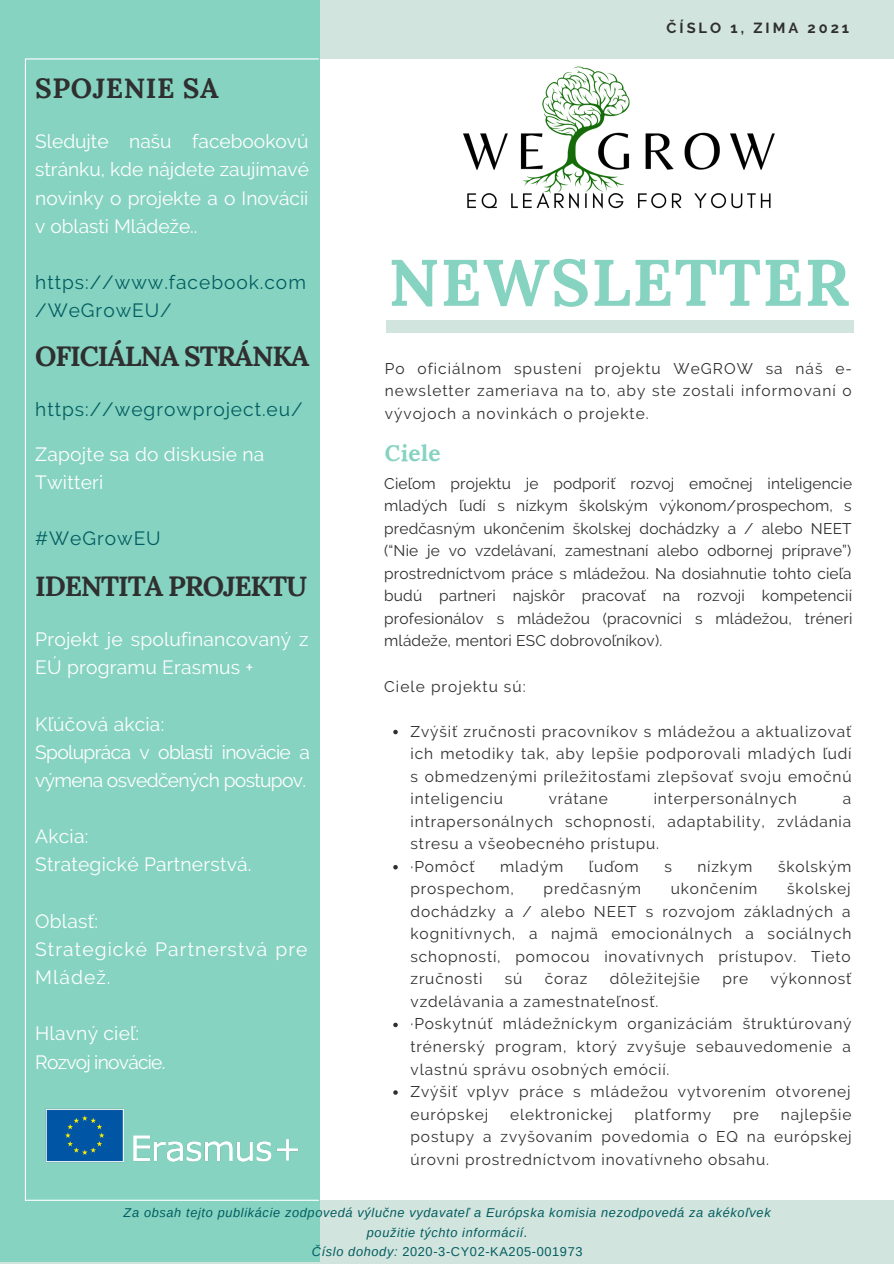
<style>
.page{position:relative;width:894px;height:1264px;background:#fff}
.page>*{position:absolute;margin:0;border:0;box-sizing:border-box;transform-origin:0 0}
.t1{font:700 65.55px "Lora";letter-spacing:.02em;color:#86d3c1}
.t2{font:700 27.75px "Lora";letter-spacing:-.04em;color:#2f2f2f}
.t3{font:700 27.75px "Lora";letter-spacing:.02em;color:#2f2f2f}
.t4{font:700 22.5px "Lora";letter-spacing:.02em;color:#86d3c1}
.t5{font:19.2px/28.2px "Raleway";letter-spacing:.01em;color:#fff}
.t6{font:19.2px/28.2px "Raleway";letter-spacing:.05em;color:#025c60}
.t7{font:19.2px/28.2px "Raleway";letter-spacing:-.035em;color:#fff}
.t8{font:19.2px/28.2px "Raleway";letter-spacing:.055em;color:#fff}
.t9{font:19.2px "Raleway";letter-spacing:-.04em;color:#fff}
.t10{font:15.45px/22.5px "Raleway";letter-spacing:.055em;color:#2f2f2f;text-align:justify}
.t11{font:700 14.7px "Raleway";letter-spacing:.2em;color:#2f2f2f}
.t12{font:italic 12.75px/19.2px "Arimo";letter-spacing:.05em;color:#025c60;text-align:center}
.t13{font:12.75px "Arimo";letter-spacing:.05em;color:#025c60}
.s1{font-style:italic}
</style>
<div class="page">
<div style="left:0;top:0;width:893px;height:59px;background:#d1e4dd"></div>
<div style="left:386px;top:320px;width:467px;height:12px;background:#d1e4dd"></div>
<div style="left:0;top:1200px;width:893px;height:63px;background:#d1e4dd"></div>
<img style="left:463px;top:66px;width:312px;height:143px">
<div style="left:0;top:0;width:129px;height:1262px;background:#86d3c1"></div>
<div style="left:125px;top:0;width:129px;height:1262px;background:#86d3c1"></div>
<div style="left:189px;top:0;width:130px;height:1262px;background:#86d3c1"></div>
<hr style="left:25px;top:58px;width:293px;height:1px;background:#fff">
<hr style="left:25px;top:1199px;width:293px;height:1px;background:#fff">
<hr style="left:25px;top:59px;width:1px;height:1141px;background:#fff">
<img style="left:45px;top:1108px;width:253px;height:55px">
<svg style="left:393px;top:729px;width:4px;height:5px"></svg>
<svg style="left:393px;top:865px;width:4px;height:4px"></svg>
<svg style="left:393px;top:1022px;width:4px;height:5px"></svg>
<svg style="left:393px;top:1090px;width:4px;height:4px"></svg>
<p class="t3" style="left:35px;top:70px;width:185px">SPOJENIE SA</p>
<p class="t5" style="left:35px;top:127px;width:275px;text-align:justify">Sledujte našu facebookovú stránku, kde nájdete zaujímavé novinky o projekte a o Inovácii v oblasti Mládeže..</p>
<p class="t6" style="left:35px;top:268px;width:272px">https://www.facebook.com /WeGrowEU/</p>
<p class="t2" style="left:35px;top:338px;width:276px">OFICIÁLNA STRÁNKA</p>
<p class="t6" style="left:35px;top:395px;width:269px">https://wegrowproject.eu/</p>
<p class="t5" style="left:35px;top:440px;width:230px">Zapojte sa do diskusie na<br>Twitteri</p>
<p class="t6" style="left:35px;top:524px;width:127px">#WeGrowEU</p>
<p class="t2" style="left:35px;top:568px;width:273px">IDENTITA PROJEKTU</p>
<p class="t5" style="left:35px;top:625px;width:275px">Projekt je spolufinancovaný z<br>EÚ programu Erasmus +</p>
<p class="t5" style="left:35px;top:709px;width:130px">Kľúčová akcia:</p>
<p class="t7" style="left:35px;top:738px;width:276px">Spolupráca v oblasti inovácie a výmena osvedčených postupov.</p>
<p class="t5" style="left:35px;top:822px;width:55px">Akcia:</p>
<p class="t5" style="left:35px;top:850px;width:218px">Strategické Partnerstvá.</p>
<p class="t5" style="left:35px;top:906px;width:64px">Oblasť:</p>
<p class="t8" style="left:35px;top:935px;width:274px">Strategické Partnerstvá pre<br>Mládež.</p>
<p class="t5" style="left:35px;top:1019px;width:105px">Hlavný cieľ:</p>
<p class="t9" style="left:35px;top:1050px;width:132px">Rozvoj inovácie.</p>
<p class="t11" style="left:666px;top:19px;width:184px">ČÍSLO 1, ZIMA 2021</p>
<p class="t1" style="left:388px;top:240px;width:462px">NEWSLETTER</p>
<p class="t10" style="left:385px;top:357px;width:468px">Po oficiálnom spustení projektu WeGROW sa náš e&shy;newsletter zameriava na to, aby ste zostali informovaní o vývojoch a novinkách o projekte.</p>
<p class="t4" style="left:385px;top:439px;width:57px">Ciele</p>
<p class="t10" style="left:384px;top:472px;width:469px">Cieľom projektu je podporiť rozvoj emočnej inteligencie mladých ľudí s nízkym školským výkonom/prospechom, s predčasným ukončením školskej dochádzky a / alebo NEET (“Nie je vo vzdelávaní, zamestnaní alebo odbornej príprave”) prostredníctvom práce s mládežou. Na dosiahnutie tohto cieľa budú partneri najskôr pracovať na rozvoji kompetencií profesionálov s mládežou (pracovníci s mládežou, tréneri mládeže, mentori ESC dobrovoľníkov).</p>
<p class="t10" style="left:384px;top:674px;width:143px">Ciele projektu sú:</p>
<p class="t10" style="left:410px;top:719px;width:442px">Zvýšiť zručnosti pracovníkov s mládežou a aktualizovať ich metodiky tak, aby lepšie podporovali mladých ľudí s obmedzenými príležitosťami zlepšovať svoju emočnú inteligenciu</p>
<p class="t10" style="left:548px;top:787px;width:60px">vrátane</p>
<p class="t10" style="left:653px;top:787px;width:145px">interpersonálnych</p>
<p class="t10" style="left:410px;top:787px;width:442px;text-indent:432px">a intrapersonálnych schopností, adaptability, zvládania stresu a všeobecného prístupu.</p>
<p class="t10" style="left:410px;top:855px;width:65px">·Pomôcť</p>
<p class="t10" style="left:500px;top:855px;width:65px">mladým</p>
<p class="t10" style="left:588px;top:855px;width:51px">ľuďom</p>
<p class="t10" style="left:664px;top:855px;width:9px">s</p>
<p class="t10" style="left:697px;top:855px;width:57px">nízkym</p>
<p class="t10" style="left:777px;top:855px;width:75px">školským</p>
<p class="t10" style="left:410px;top:877px;width:105px">prospechom,</p>
<p class="t10" style="left:543px;top:877px;width:99px">predčasným</p>
<p class="t10" style="left:670px;top:877px;width:88px">ukončením</p>
<p class="t10" style="left:410px;top:877px;width:442px;text-indent:376px">školskej dochádzky a / alebo NEET s rozvojom základných a kognitívnych, a najmä emocionálnych a sociálnych schopností, pomocou inovatívnych prístupov. Tieto zručnosti</p>
<p class="t10" style="left:504px;top:967px;width:19px">sú</p>
<p class="t10" style="left:544px;top:967px;width:44px">čoraz</p>
<p class="t10" style="left:609px;top:967px;width:92px">dôležitejšie</p>
<p class="t10" style="left:722px;top:967px;width:27px">pre</p>
<p class="t10" style="left:770px;top:967px;width:82px">výkonnosť</p>
<p class="t10" style="left:410px;top:990px;width:249px">vzdelávania a zamestnateľnosť.</p>
<p class="t10" style="left:410px;top:1012px;width:442px">·Poskytnúť mládežníckym organizáciám štruktúrovaný trénerský program, ktorý zvyšuje sebauvedomenie a vlastnú správu osobných emócií.</p>
<p class="t10" style="left:410px;top:1080px;width:441px">Zvýšiť vplyv práce s mládežou vytvorením otvorenej európskej</p>
<p class="t10" style="left:510px;top:1102px;width:104px">elektronickej</p>
<p class="t10" style="left:634px;top:1102px;width:78px">platformy</p>
<p class="t10" style="left:733px;top:1102px;width:27px">pre</p>
<p class="t10" style="left:410px;top:1102px;width:442px;text-indent:370px">najlepšie postupy a zvyšovaním povedomia o EQ na európskej úrovni prostredníctvom inovatívneho obsahu.</p>
<p class="t12" style="left:124px;top:1203px;width:648px">Za obsah tejto publikácie zodpovedá výlučne vydavateľ a Európska komisia nezodpovedá za akékoľvek použitie týchto informácií.</p>
<p class="t13" style="left:312px;top:1243px;width:272px"><span class="s1">Číslo dohody:</span> 2020-3-CY02-KA205-001973</p>
</div>
